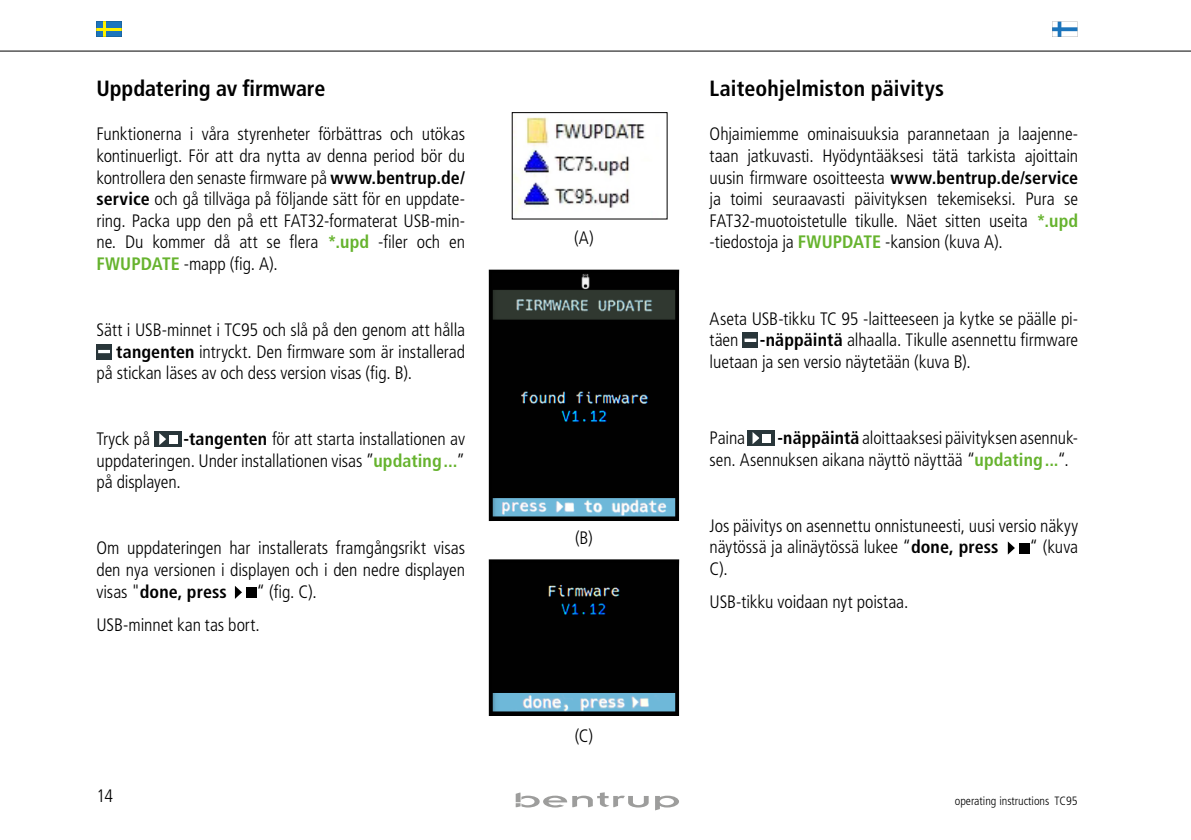
<style>
.page{position:relative;width:1191px;height:840px;background:#fff}
.page>*{position:absolute;margin:0;border:0;box-sizing:border-box;transform-origin:0 0}
.t1{font:700 condensed 22px "Frutiger LT Pro";color:#000}
.t2{font:300 condensed 18px/21.6px "Frutiger LT Pro";letter-spacing:-.005em;color:#000;text-align:justify}
.t3{font:300 condensed 12px "Frutiger LT Pro";color:#000}
.s1{font-weight:700}
.s2{font-weight:700;color:#66b32e}
</style>
<div class="page">
<hr style="left:0;top:51px;width:1191px;height:1px;background:#000">
<svg style="left:655px;top:795px;width:24px;height:15px"></svg>
<svg style="left:515px;top:792px;width:133px;height:15px"></svg>
<svg style="left:1052px;top:22px;width:25px;height:15px"></svg>
<svg style="left:96px;top:22px;width:26px;height:15px"></svg>
<img style="left:514px;top:117px;width:131px;height:94px">
<div style="left:512px;top:112px;width:155px;height:107px;border:1px solid #000"></div>
<div style="left:489px;top:268px;width:192px;height:254px;background:#000;opacity:.75"></div>
<div style="left:489px;top:555px;width:192px;height:162px;background:#000;opacity:.75"></div>
<div style="left:742px;top:332px;width:16px;height:15px;background:#29363a"></div>
<svg style="left:744px;top:338px;width:12px;height:3px"></svg>
<div style="left:748px;top:430px;width:27px;height:15px;background:#29363a"></div>
<div style="left:763px;top:433px;width:8px;height:9px;background:#fff"></div>
<svg style="left:752px;top:432px;width:7px;height:12px"></svg>
<div style="left:1019px;top:542px;width:10px;height:11px;background:#000"></div>
<svg style="left:1007px;top:541px;width:8px;height:13px"></svg>
<div style="left:96px;top:344px;width:16px;height:15px;background:#29363a"></div>
<svg style="left:98px;top:350px;width:12px;height:3px"></svg>
<div style="left:154px;top:431px;width:28px;height:15px;background:#29363a"></div>
<div style="left:169px;top:435px;width:9px;height:8px;background:#fff"></div>
<svg style="left:159px;top:433px;width:7px;height:12px"></svg>
<div style="left:246px;top:586px;width:11px;height:11px;background:#000"></div>
<svg style="left:235px;top:586px;width:7px;height:12px"></svg>
<p class="t1" style="left:96px;top:75px;width:230px">Uppdatering av firmware</p>
<p class="t2" style="left:96px;top:123px;width:370px">Funktionerna i våra styrenheter förbättras och utökas kontinuerligt. För att dra nytta av denna period bör du kontrollera den senaste firmware på <span class="s1">www.bentrup.de/ service</span> och gå tillväga på följande sätt för en uppdate&shy;ring. Packa upp den på ett FAT32-formaterat USB-min&shy;ne. Du kommer då att se flera <span class="s2">*.upd</span> -filer och en <span class="s2">FWUPDATE</span> -mapp (fig. A).</p>
<p class="t2" style="left:96px;top:319px;width:370px">Sätt i USB-minnet i TC95 och slå på den genom att hålla</p>
<p class="t2" style="left:116px;top:340px;width:350px"><span class="s1">tangenten</span> intryckt. Den firmware som är installerad</p>
<p class="t2" style="left:96px;top:362px;width:317px">på stickan läses av och dess version visas (fig. B).</p>
<p class="t2" style="left:96px;top:428px;width:370px;text-indent:87px"><span class="s1">-tangenten</span> för att starta installationen av uppdateringen. Under installationen visas ”<span class="s2">updating...</span>” på displayen.</p>
<p class="t2" style="left:96px;top:428px;width:55px">Tryck på</p>
<p class="t2" style="left:96px;top:537px;width:370px">Om uppdateringen har installerats framgångsrikt visas den nya versionen i displayen och i den nedre displayen visas "<span class="s1">done, press</span></p>
<p class="t2" style="left:96px;top:574px;width:222px;line-height:33px;text-indent:160px">“ (fig. C).<br>USB-minnet kan tas bort.</p>
<p class="t2" style="left:574px;top:227px;width:21px">(A)</p>
<p class="t2" style="left:575px;top:527px;width:19px">(B)</p>
<p class="t2" style="left:575px;top:724px;width:20px">(C)</p>
<p class="t1" style="left:709px;top:75px;width:236px">Laiteohjelmiston päivitys</p>
<p class="t2" style="left:709px;top:123px;width:370px">Ohjaimiemme ominaisuuksia parannetaan ja laajenne&shy;taan jatkuvasti. Hyödyntääksesi tätä tarkista ajoittain uusin firmware osoitteesta <span class="s1">www.bentrup.de/service </span>ja toimi seuraavasti päivityksen tekemiseksi. Pura se FAT32-muotoistetulle tikulle. Näet sitten useita <span class="s2">*.upd </span>-tiedostoja ja <span class="s2">FWUPDATE</span> -kansion (kuva A).</p>
<p class="t2" style="left:709px;top:307px;width:370px">Aseta USB-tikku TC 95 -laitteeseen ja kytke se päälle pi&shy;täen <span class="s1">-näppäintä</span> alhaalla. Tikulle asennettu firmware luetaan ja sen versio näytetään (kuva B).</p>
<p class="t2" style="left:709px;top:427px;width:370px;text-indent:68px"><span class="s1">-näppäintä</span> aloittaaksesi päivityksen asennuk&shy;sen. Asennuksen aikana näyttö näyttää “<span class="s2">updating...</span>“.</p>
<p class="t2" style="left:709px;top:427px;width:37px">Paina</p>
<p class="t2" style="left:709px;top:514px;width:370px">Jos päivitys on asennettu onnistuneesti, uusi versio näkyy näytössä ja alinäytössä lukee “<span class="s1">done, press</span></p>
<p class="t2" style="left:1029px;top:536px;width:50px">“ (kuva</p>
<p class="t2" style="left:709px;top:552px;width:200px;line-height:33px">C).<br>USB-tikku voidaan nyt poistaa.</p>
<p class="t2" style="left:96px;top:785px;width:18px">14</p>
<p class="t3" style="left:955px;top:793px;width:124px">operating instructions TC95</p>
</div>
